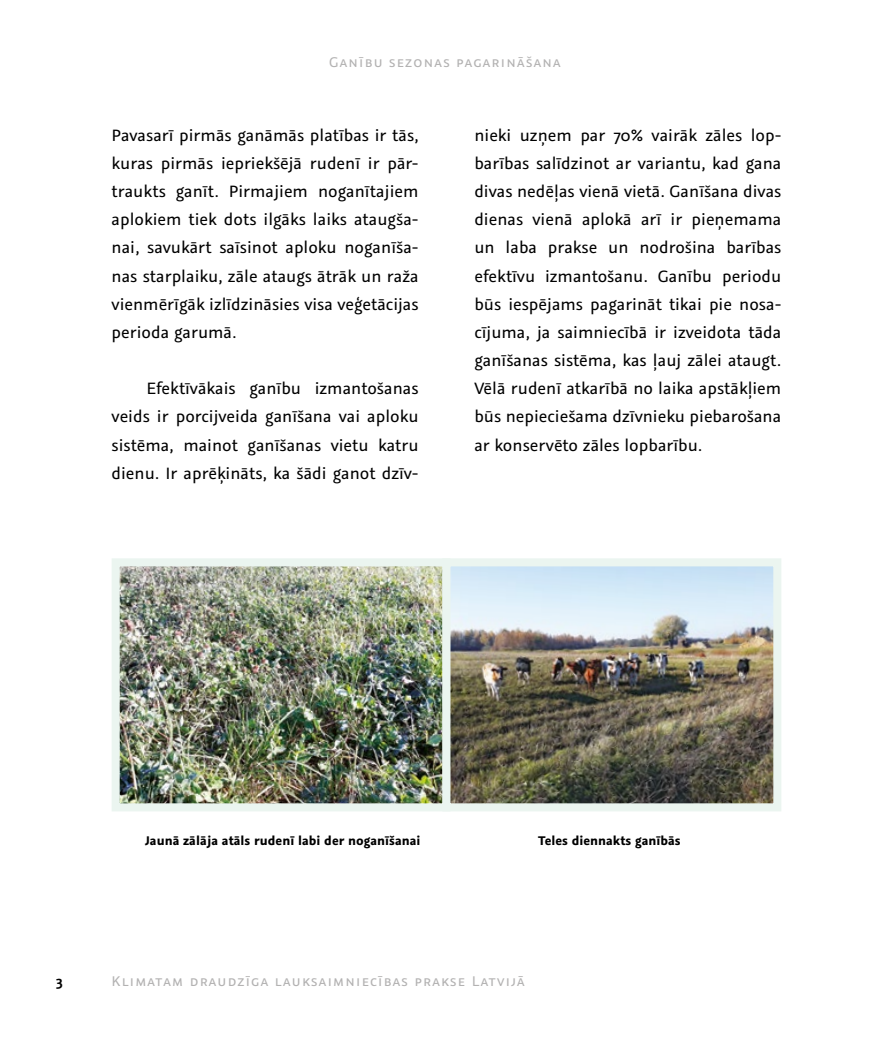
<style>
.page{position:relative;width:893px;height:1042px;background:#fff}
.page>*{position:absolute;margin:0;border:0;box-sizing:border-box;transform-origin:0 0}
.t1{font:18.38px/28.2px "Graublau Sans";color:#000;text-align:justify}
.t2{font:15.75px "Graublau Sans";letter-spacing:.08em;color:#b3b2b2}
.t3{font:600 15.75px "Graublau Sans";color:#000}
.t4{font:700 14px "Graublau Sans";color:#000}
</style>
<div class="page">
<img style="left:121px;top:567px;width:651px;height:235px">
<div style="left:112px;top:558px;width:339px;height:253px;border:8px solid #ebf5f0"></div>
<div style="left:442px;top:558px;width:339px;height:253px;border:8px solid #ebf5f0"></div>
<p class="t2" style="left:329px;top:53px;width:233px">Ganību sezonas pagarināšana</p>
<p class="t1" style="left:112px;top:121px;width:308px">Pavasarī pirmās ganāmās platības ir tās, kuras pirmās iepriekšējā rudenī ir pār&shy;traukts ganīt. Pirmajiem noganītajiem aplokiem tiek dots ilgāks laiks ataugša&shy;nai, savukārt saīsinot aploku noganīša&shy;nas starplaiku, zāle ataugs ātrāk un raža vienmērīgāk izlīdzināsies visa veģetācijas perioda garumā.</p>
<p class="t1" style="left:112px;top:374px;width:308px;text-indent:35px">Efektīvākais ganību izmantošanas veids ir porcijveida ganīšana vai aploku sistēma, mainot ganīšanas vietu katru dienu. Ir aprēķināts, ka šādi ganot dzīv-</p>
<p class="t1" style="left:474px;top:121px;width:308px">nieki uzņem par 70% vairāk zāles lop&shy;barības salīdzinot ar variantu, kad gana divas nedēļas vienā vietā. Ganīšana divas dienas vienā aplokā arī ir pieņemama un laba prakse un nodrošina barības efektīvu izmantošanu. Ganību periodu būs iespējams pagarināt tikai pie nosa&shy;cījuma, ja saimniecībā ir izveidota tāda ganīšanas sistēma, kas ļauj zālei ataugt.<br>Vēlā rudenī atkarībā no laika apstākļiem būs nepieciešama dzīvnieku piebarošana ar konservēto zāles lopbarību.</p>
<p class="t4" style="left:145px;top:831px;width:277px">Jaunā zālāja atāls rudenī labi der noganīšanai</p>
<p class="t4" style="left:538px;top:831px;width:144px">Teles diennakts ganībās</p>
<p class="t3" style="left:56px;top:971px;width:8px">3</p>
<p class="t2" style="left:112px;top:971px;width:414px">Klimatam draudzīga lauksaimniecības prakse Latvijā</p>
</div>
